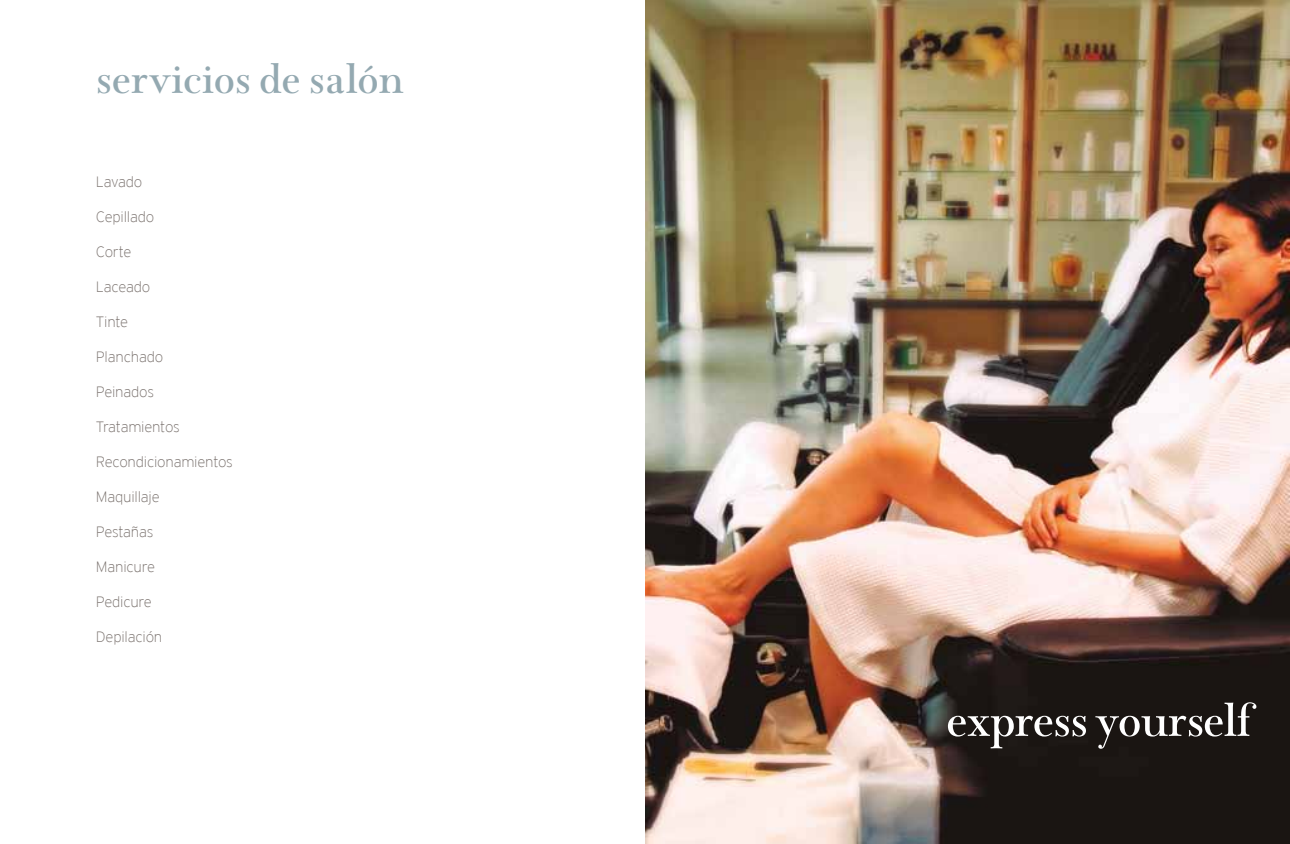
<style>
.page{position:relative;width:1290px;height:844px;background:#fff}
.page>*{position:absolute;margin:0;border:0;box-sizing:border-box;transform-origin:0 0}
.t1{font:600 50.93px "Wessex";letter-spacing:-.02em;color:#fff}
.t2{font:600 45.68px "Wessex";color:#94a9b1}
.t3{font:200 14.88px "Interstate";letter-spacing:-.015em;color:#79716d}
</style>
<div class="page">
<img style="left:645px;top:0;width:645px;height:843px">
<h2 class="t2" style="left:96px;top:49px;width:309px">servicios de salón</h2>
<p class="t3" style="left:96px;top:173px;width:48px">Lavado</p>
<p class="t3" style="left:96px;top:208px;width:60px">Cepillado</p>
<p class="t3" style="left:96px;top:243px;width:37px">Corte</p>
<p class="t3" style="left:96px;top:278px;width:56px">Laceado</p>
<p class="t3" style="left:96px;top:313px;width:34px">Tinte</p>
<p class="t3" style="left:96px;top:348px;width:69px">Planchado</p>
<p class="t3" style="left:96px;top:383px;width:60px">Peinados</p>
<p class="t3" style="left:96px;top:418px;width:85px">Tratamientos</p>
<p class="t3" style="left:96px;top:453px;width:138px">Recondicionamientos</p>
<p class="t3" style="left:96px;top:488px;width:65px">Maquillaje</p>
<p class="t3" style="left:96px;top:523px;width:59px">Pestañas</p>
<p class="t3" style="left:96px;top:558px;width:61px">Manicure</p>
<p class="t3" style="left:96px;top:593px;width:57px">Pedicure</p>
<p class="t3" style="left:96px;top:628px;width:68px">Depilación</p>
<h1 class="t1" style="left:946px;top:687px;width:306px">express yourself</h1>
</div>
